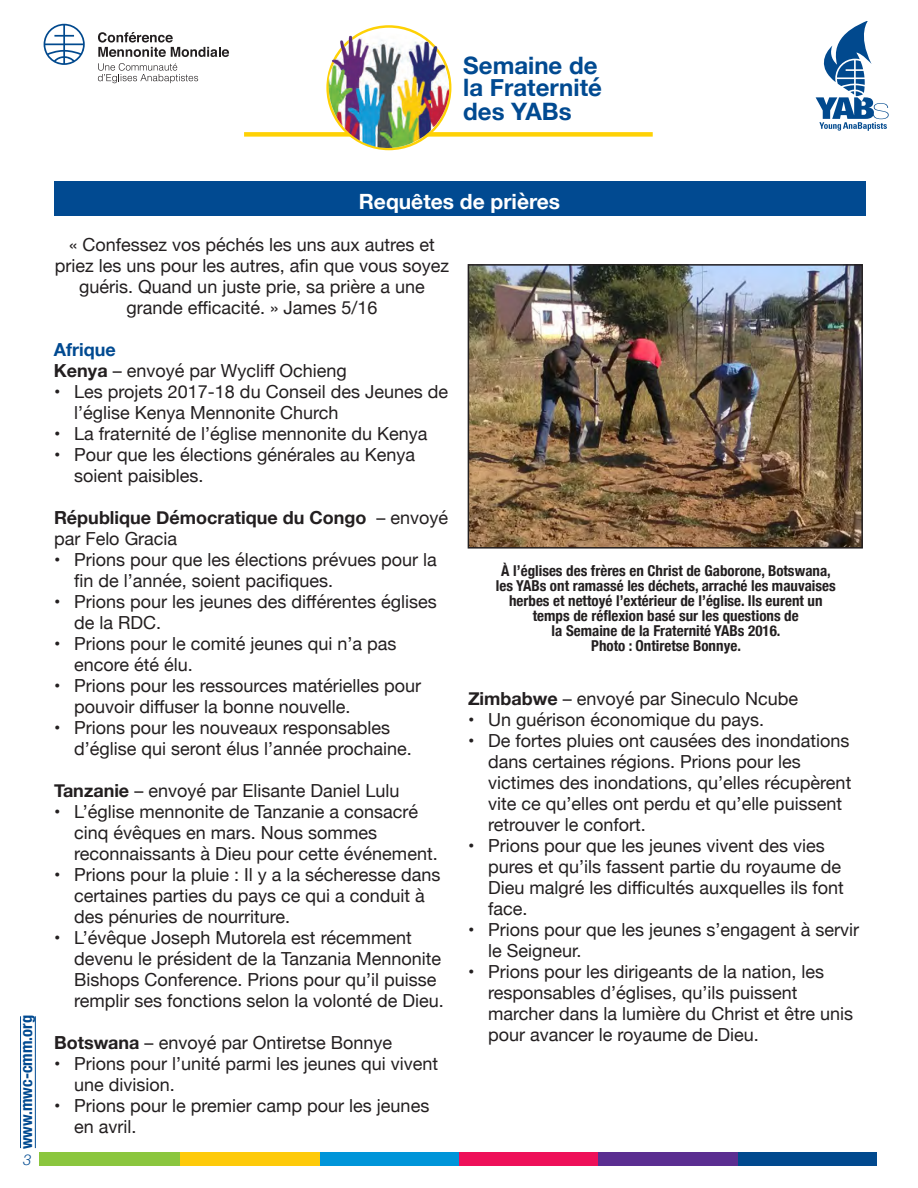
<style>
.page{position:relative;width:918px;height:1188px;background:#fff}
.page>*{position:absolute;margin:0;border:0;box-sizing:border-box;transform-origin:0 0}
.t1{font:700 24px/23.2px "Helvetica Neue";color:#014a91}
.t2{font:700 21px "Helvetica Neue";color:#fff}
.t3{font:18px/21px "Helvetica Neue";color:#231f20}
.t4{font:700 18px/21px "Helvetica Neue";color:#231f20}
.t5{font:700 18px "Helvetica Neue";color:#014a91}
.t6{font:700 condensed 16.5px "Helvetica Neue";color:#014a91}
.t7{font:700 condensed 15px "Helvetica Neue";color:#231f20}
.t8{font:italic 300 15px "Helvetica Neue";color:#014a91}
.s1{font-weight:700}
.s2{font-weight:400}
</style>
<div class="page">
<div style="left:244px;top:132px;width:409px;height:5px;background:#fed105"></div>
<img style="left:325px;top:28px;width:125px;height:121px">
<div style="left:736px;top:1153px;width:141px;height:13px;background:#01498e"></div>
<div style="left:597px;top:1153px;width:141px;height:13px;background:#5b2e91"></div>
<div style="left:458px;top:1153px;width:140px;height:13px;background:#ee1059"></div>
<div style="left:318px;top:1153px;width:141px;height:13px;background:#0095d9"></div>
<div style="left:179px;top:1153px;width:140px;height:13px;background:#feca0a"></div>
<div style="left:39px;top:1153px;width:141px;height:13px;background:#8bc63e"></div>
<hr style="left:20px;top:1016px;width:1px;height:132px;background:#014a91">
<hr style="left:35px;top:1016px;width:1px;height:132px;background:#014a91">
<svg style="left:98px;top:32px;width:131px;height:25px"></svg>
<svg style="left:98px;top:63px;width:100px;height:20px"></svg>
<svg style="left:44px;top:24px;width:41px;height:41px"></svg>
<svg style="left:816px;top:22px;width:73px;height:109px"></svg>
<div style="left:54px;top:181px;width:811px;height:35px;background:#014a91"></div>
<img style="left:471px;top:267px;width:389px;height:279px">
<div style="left:468px;top:264px;width:395px;height:285px;border:2px solid #231f20"></div>
<h1 class="t1" style="left:463px;top:54px;width:140px">Semaine de la Fraternité des YABs</h1>
<p class="t6" style="left:12px;top:1149px;width:136px;rotate:-90deg">www.mwc-cmm.org</p>
<p class="t8" style="left:23px;top:1148px;width:10px">3</p>
<p class="t2" style="left:359px;top:185px;width:203px">Requêtes de prières</p>
<p class="t3" style="left:55px;top:235px;width:396px;text-align:center">« Confessez vos péchés les uns aux autres et priez les uns pour les autres, afin que vous soyez guéris. Quand un juste prie, sa prière a une grande efficacité. » James 5/16</p>
<p class="t5" style="left:54px;top:336px;width:63px">Afrique</p>
<p class="t3" style="left:54px;top:361px;width:294px"><span class="s1">Kenya</span> – envoyé par Wycliff Ochieng</p>
<p class="t3" style="left:74px;top:382px;width:375px;text-indent:-20px">• Les projets 2017-18 du Conseil des Jeunes de l’église Kenya Mennonite Church</p>
<p class="t3" style="left:54px;top:424px;width:375px">• La fraternité de l’église mennonite du Kenya</p>
<p class="t3" style="left:74px;top:445px;width:343px;text-indent:-20px">• Pour que les élections générales au Kenya soient paisibles.</p>
<p class="t4" style="left:54px;top:508px;width:396px">République Démocratique du Congo <span class="s2">– envoyé par Felo Gracia</span></p>
<p class="t3" style="left:74px;top:550px;width:364px;text-indent:-20px">• Prions pour que les élections prévues pour la fin de l’année, soient pacifiques.</p>
<p class="t3" style="left:74px;top:592px;width:364px;text-indent:-20px">• Prions pour les jeunes des différentes églises de la RDC.</p>
<p class="t3" style="left:74px;top:634px;width:324px;text-indent:-20px">• Prions pour le comité jeunes qui n’a pas encore été élu.</p>
<p class="t3" style="left:74px;top:676px;width:349px;text-indent:-20px">• Prions pour les ressources matérielles pour pouvoir diffuser la bonne nouvelle.</p>
<p class="t3" style="left:74px;top:718px;width:339px;text-indent:-20px">• Prions pour les nouveaux responsables d’église qui seront élus l’année prochaine.</p>
<p class="t3" style="left:54px;top:781px;width:347px"><span class="s1">Tanzanie</span> – envoyé par Elisante Daniel Lulu</p>
<p class="t3" style="left:74px;top:802px;width:365px;text-indent:-20px">• L’église mennonite de Tanzanie a consacré cinq évêques en mars. Nous sommes reconnaissants à Dieu pour cette événement.</p>
<p class="t3" style="left:74px;top:865px;width:368px;text-indent:-20px">• Prions pour la pluie : Il y a la sécheresse dans certaines parties du pays ce qui a conduit à des pénuries de nourriture.</p>
<p class="t3" style="left:74px;top:928px;width:371px;text-indent:-20px">• L’évêque Joseph Mutorela est récemment devenu le président de la Tanzania Mennonite Bishops Conference. Prions pour qu’il puisse remplir ses fonctions selon la volonté de Dieu.</p>
<p class="t3" style="left:54px;top:1033px;width:340px"><span class="s1">Botswana</span> – envoyé par Ontiretse Bonnye</p>
<p class="t3" style="left:74px;top:1054px;width:366px;text-indent:-20px">• Prions pour l’unité parmi les jeunes qui vivent une division.</p>
<p class="t3" style="left:74px;top:1096px;width:357px;text-indent:-20px">• Prions pour le premier camp pour les jeunes en avril.</p>
<p class="t7" style="left:501px;top:559px;width:331px">À l’églises des frères en Christ de Gaborone, Botswana,</p>
<p class="t7" style="left:496px;top:574px;width:341px">les YABs ont ramassé les déchets, arraché les mauvaises</p>
<p class="t7" style="left:509px;top:589px;width:315px">herbes et nettoyé l’extérieur de l’église. Ils eurent un</p>
<p class="t7" style="left:533px;top:604px;width:267px">temps de réflexion basé sur les questions de</p>
<p class="t7" style="left:552px;top:619px;width:230px">la Semaine de la Fraternité YABs 2016.</p>
<p class="t7" style="left:591px;top:634px;width:151px">Photo : Ontiretse Bonnye.</p>
<p class="t3" style="left:468px;top:689px;width:332px"><span class="s1">Zimbabwe</span> – envoyé par Sineculo Ncube</p>
<p class="t3" style="left:468px;top:710px;width:298px">• Un guérison économique du pays.</p>
<p class="t3" style="left:488px;top:731px;width:365px;text-indent:-20px">• De fortes pluies ont causées des inondations dans certaines régions. Prions pour les victimes des inondations, qu’elles récupèrent vite ce qu’elles ont perdu et qu’elle puissent retrouver le confort.</p>
<p class="t3" style="left:488px;top:836px;width:357px;text-indent:-20px">• Prions pour que les jeunes vivent des vies pures et qu’ils fassent partie du royaume de Dieu malgré les difficultés auxquelles ils font face.</p>
<p class="t3" style="left:488px;top:920px;width:373px;text-indent:-20px">• Prions pour que les jeunes s’engagent à servir le Seigneur.</p>
<p class="t3" style="left:488px;top:962px;width:366px;text-indent:-20px">• Prions pour les dirigeants de la nation, les responsables d’églises, qu’ils puissent marcher dans la lumière du Christ et être unis pour avancer le royaume de Dieu.</p>
</div>
